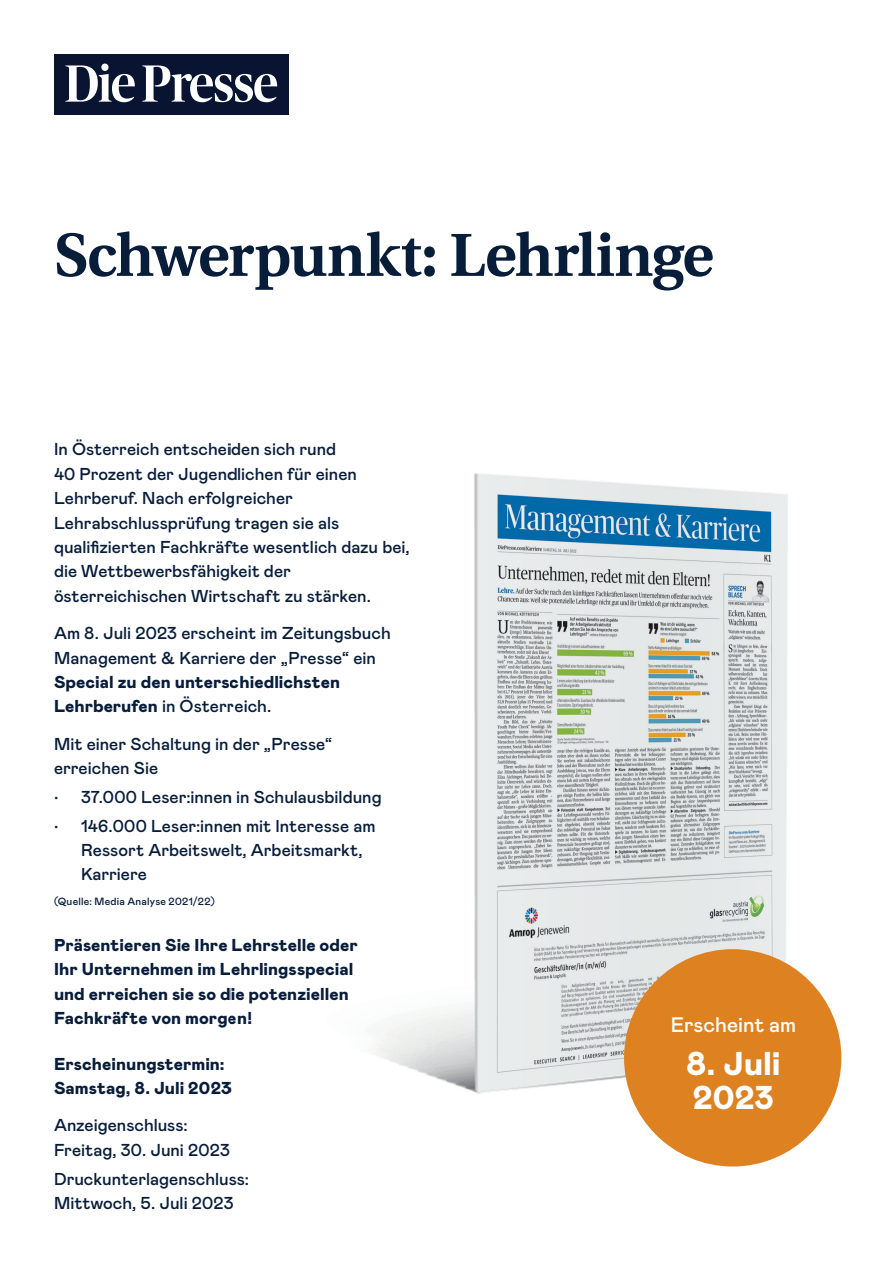
<style>
.page{position:relative;width:893px;height:1263px;background:#fff}
.page>*{position:absolute;margin:0;border:0;box-sizing:border-box;transform-origin:0 0}
.t1{font:64.5px "Utopia Std Semibold Capt";letter-spacing:-.025em;color:#081d3a}
.t2{font:900 33px/34px "Mabry Pro";color:#fff}
.t3{font:500 21px "Mabry Pro";color:#fff}
.t4{font:500 17.25px/24.5px "Mabry Pro";color:#081d3a}
.t5{font:900 17.25px/24.5px "Mabry Pro";color:#081d3a}
.t6{font:500 10.5px "Mabry Pro";letter-spacing:.02em;color:#081d3a}
.s1{font-weight:500}
</style>
<div class="page">
<div style="left:54px;top:54px;width:235px;height:61px;background:#081431"></div>
<svg style="left:65px;top:64px;width:70px;height:38px"></svg>
<svg style="left:142px;top:65px;width:135px;height:37px"></svg>
<img style="left:374px;top:473px;width:468px;height:662px">
<div style="left:624px;top:949px;width:217px;height:217px;background:#dd8121;border-radius:50%"></div>
<h1 class="t1" style="left:54px;top:218px;width:662px">Schwerpunkt: Lehrlinge</h1>
<p class="t4" style="left:54px;top:436px;width:357px">In Österreich entscheiden sich rund<br>40 Prozent der Jugendlichen für einen Lehrberuf. Nach erfolgreicher Lehrabschlussprüfung tragen sie als qualifizierten Fachkräfte wesentlich dazu bei, die Wettbewerbsfähigkeit der österreichischen Wirtschaft zu stärken.</p>
<p class="t4" style="left:54px;top:620px;width:338px">Am 8. Juli 2023 erscheint im Zeitungsbuch<br>Management &amp; Karriere der „Presse“ ein</p>
<p class="t5" style="left:54px;top:669px;width:288px">Special zu den unterschiedlichsten<br>Lehrberufen <span class="s1">in Österreich.</span></p>
<p class="t4" style="left:54px;top:731px;width:280px">Mit einer Schaltung in der „Presse“ erreichen Sie</p>
<p class="t4" style="left:54px;top:784px;width:329px">• 37.000 Leser:innen in Schulausbildung</p>
<p class="t4" style="left:81px;top:812px;width:296px;text-indent:-27px">• 146.000 Leser:innen mit Interesse am<br>Ressort Arbeitswelt, Arbeitsmarkt,<br>Karriere</p>
<p class="t6" style="left:54px;top:894px;width:162px">(Quelle: Media Analyse 2021/22)</p>
<p class="t5" style="left:54px;top:932px;width:305px">Präsentieren Sie Ihre Lehrstelle oder Ihr Unternehmen im Lehrlingsspecial und erreichen sie so die potenziellen Fachkräfte von morgen!</p>
<p class="t5" style="left:54px;top:1051px;width:179px">Erscheinungstermin:<br>Samstag, 8. Juli 2023</p>
<p class="t4" style="left:54px;top:1112px;width:177px">Anzeigenschluss:<br>Freitag, 30. Juni 2023</p>
<p class="t4" style="left:54px;top:1165px;width:197px">Druckunterlagenschluss:<br>Mittwoch, 5. Juli 2023</p>
<p class="t3" style="left:671px;top:1010px;width:127px">Erscheint am</p>
<h2 class="t2" style="left:686px;top:1045px;width:96px">8. Juli<br>2023</h2>
</div>
